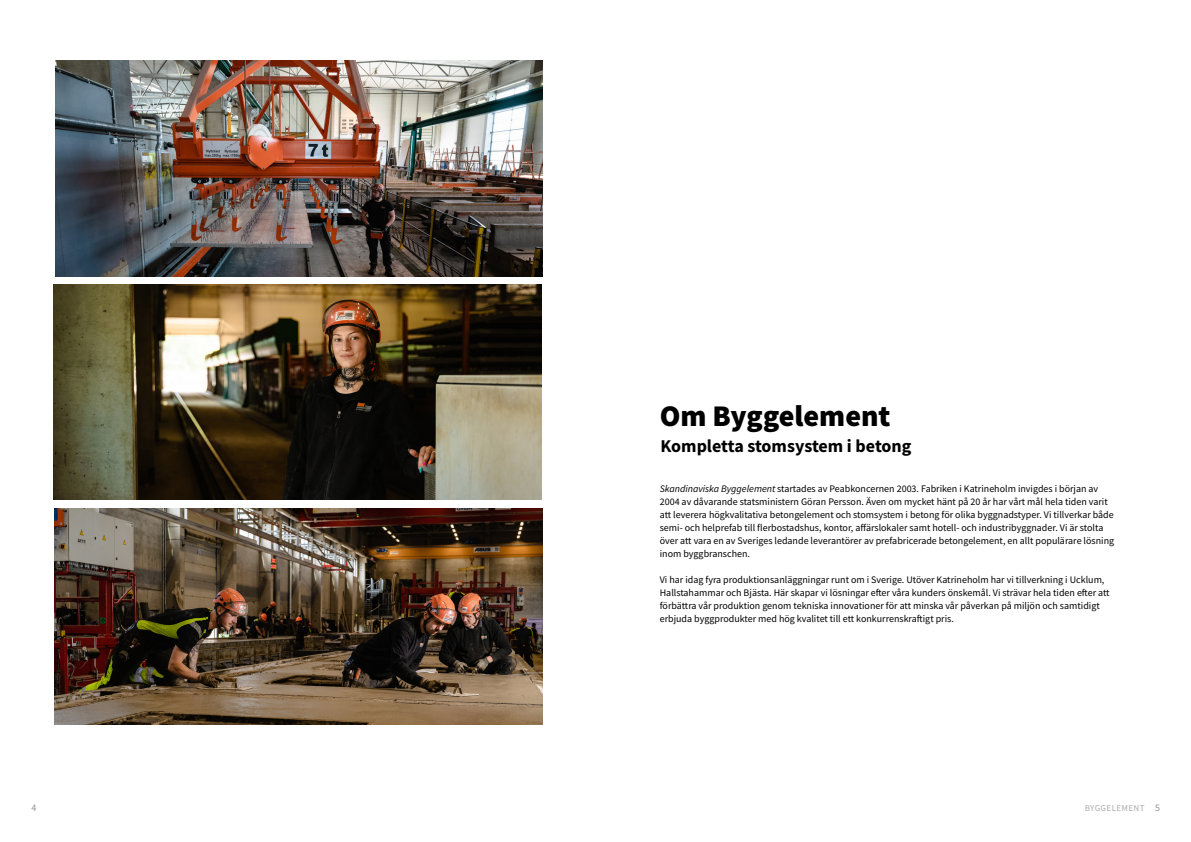
<style>
.page{position:relative;width:1191px;height:842px;background:#fff}
.page>*{position:absolute;margin:0;border:0;box-sizing:border-box;transform-origin:0 0}
.t1{font:900 30px "Source Sans Pro";color:#000}
.t2{font:700 18px "Source Sans Pro";color:#000}
.t3{font:10px/13px "Source Sans Pro";color:#000}
.t4{font:10px "Source Sans Pro";color:#919293}
.t5{font:9px "Source Sans Pro";letter-spacing:.04em;color:#aaabaa}
.s1{font-style:italic}
.s2{font-size:10px;color:#919293}
</style>
<div class="page">
<img style="left:54px;top:509px;width:489px;height:215px">
<img style="left:54px;top:284px;width:487px;height:216px">
<img style="left:55px;top:61px;width:488px;height:215px">
<h1 class="t1" style="left:660px;top:396px;width:232px">Om Byggelement</h1>
<h2 class="t2" style="left:660px;top:433px;width:252px">Kompletta stomsystem i betong</h2>
<p class="t3" style="left:660px;top:482px;width:456px"><span class="s1">Skandinaviska Byggelement</span> startades av Peabkoncernen 2003. Fabriken i Katrineholm invigdes i början av 2004 av dåvarande statsministern Göran Persson. Även om mycket hänt på 20 år har vårt mål hela tiden varit att leverera högkvalitativa betongelement och stomsystem i betong för olika byggnadstyper. Vi tillverkar både semi- och helprefab till flerbostadshus, kontor, affärslokaler samt hotell- och industribyggnader. Vi är stolta över att vara en av Sveriges ledande leverantörer av prefabricerade betongelement, en allt populärare lösning inom byggbranschen.</p>
<p class="t3" style="left:660px;top:573px;width:451px">Vi har idag fyra produktionsanläggningar runt om i Sverige. Utöver Katrineholm har vi tillverkning i Ucklum, Hallstahammar och Bjästa. Här skapar vi lösningar efter våra kunders önskemål. Vi strävar hela tiden efter att förbättra vår produktion genom tekniska innovationer för att minska vår påverkan på miljön och samtidigt erbjuda byggprodukter med hög kvalitet till ett konkurrenskraftigt pris.</p>
<p class="t4" style="left:31px;top:801px;width:6px">4</p>
<p class="t5" style="left:1084px;top:802px;width:77px">BYGGELEMENT <span class="s2">5</span></p>
</div>
